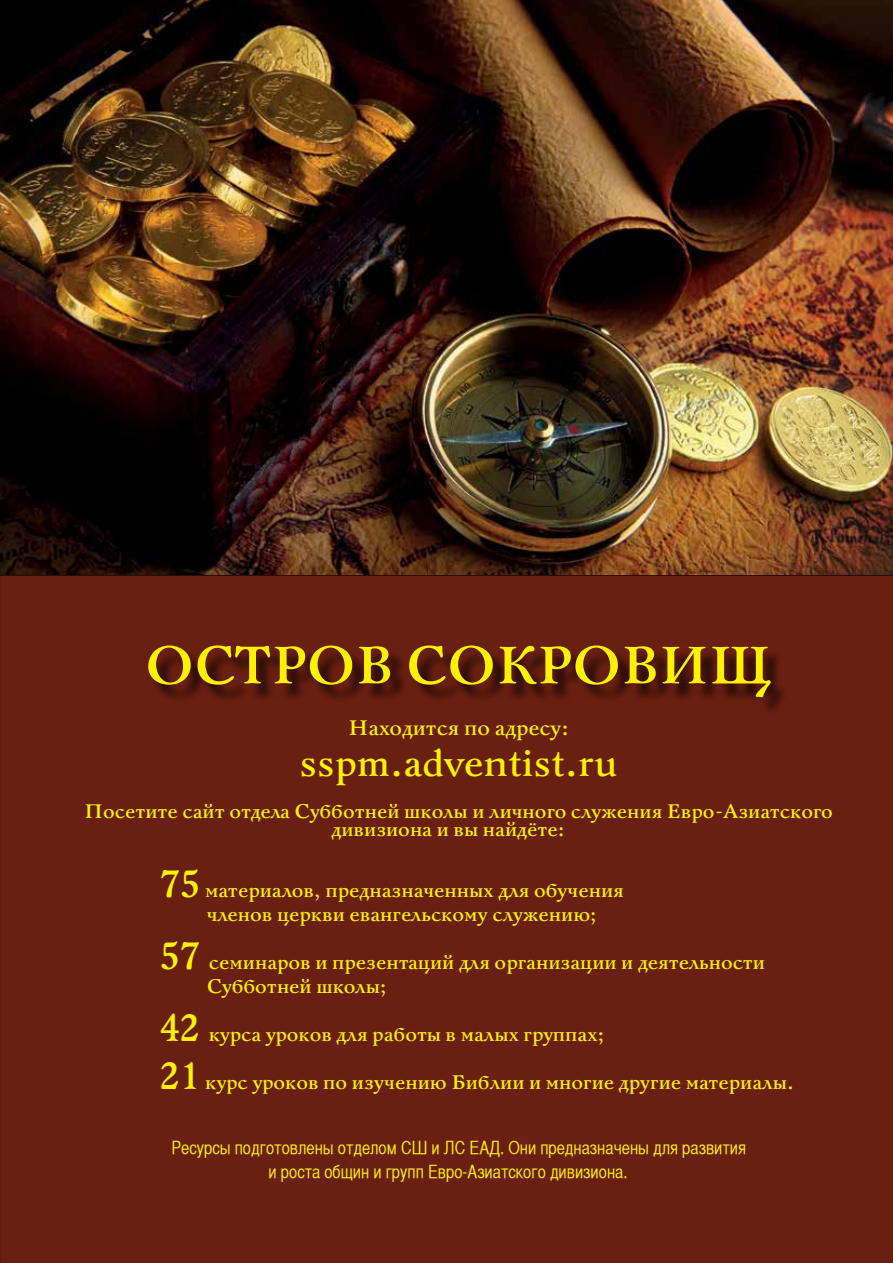
<style>
.page{position:relative;width:893px;height:1263px;background:#fff}
.page>*{position:absolute;margin:0;border:0;box-sizing:border-box;transform-origin:0 0}
.t1{font:700 52.5px "Bannikova C";color:#fff200}
.t2{font:700 37.5px "Bannikova C";color:#fff200}
.t3{font:700 21px "Bannikova C";color:#fff200}
.t4{font:700 19.5px/24px "Bannikova C";color:#fff200}
.t5{font:18px/24px "Helvetica CY Plain";color:#fff200}
.s1{font-size:37.5px}
</style>
<div class="page">
<div style="left:0;top:574px;width:893px;height:689px;background:#6a2010"></div>
<img style="left:0;top:0;width:893px;height:574px">
<div style="left:151px;top:648px;width:638px;height:67px;background:#000;opacity:.75"></div>
<h1 class="t1" style="left:145px;top:634px;width:629px">ОСТРОВ СОКРОВИЩ</h1>
<p class="t3" style="left:349px;top:715px;width:222px">Находится по адресу:</p>
<h2 class="t2" style="left:300px;top:741px;width:320px">sspm.adventist.ru</h2>
<p class="t4" style="left:331px;top:802px;width:503px;line-height:18px;text-indent:-247px">Посетите сайт отдела Субботней школы и личного служения Евро-Азиатского дивизиона и вы найдёте:</p>
<p class="t4" style="left:207px;top:879px;width:419px;text-indent:-47px"><span class="s1">75</span> материалов, предназначенных для обучения членов церкви евангельскому служению;</p>
<p class="t4" style="left:207px;top:951px;width:560px;text-indent:-47px"><span class="s1">57</span> семинаров и презентаций для организации и деятельности<br>Субботней школы;</p>
<p class="t4" style="left:160px;top:1023px;width:446px"><span class="s1">42</span> курса уроков для работы в малых группах;</p>
<p class="t4" style="left:160px;top:1071px;width:636px"><span class="s1">21</span> курс уроков по изучению Библии и многие другие материалы.</p>
<p class="t5" style="left:269px;top:1135px;width:479px;text-indent:-97px">Ресурсы подготовлены отделом СШ и ЛС ЕАД. Они предназначены для развития и роста общин и групп Евро-Азиатского дивизиона.</p>
</div>
